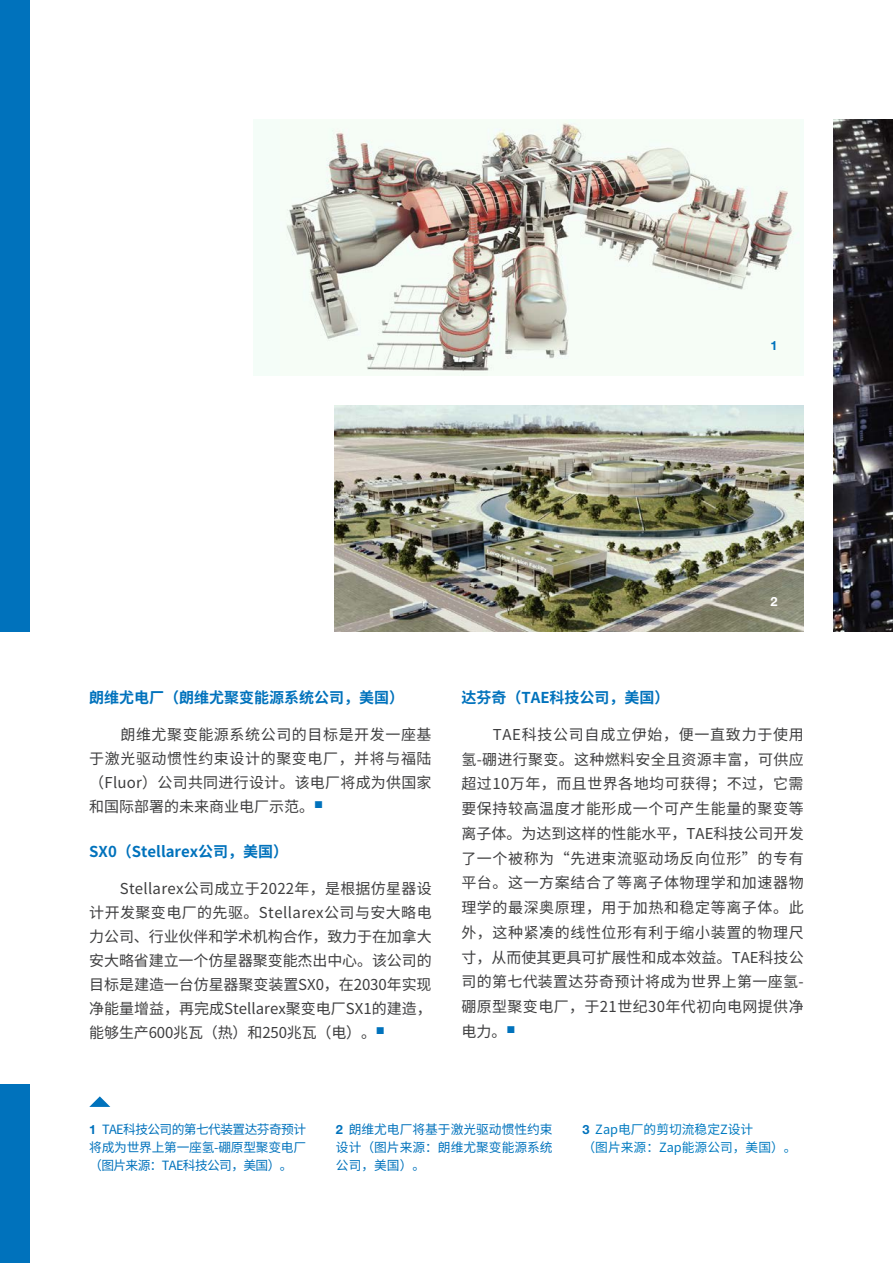
<style>
.page{position:relative;width:893px;height:1263px;background:#fff}
.page>*{position:absolute;margin:0;border:0;box-sizing:border-box;transform-origin:0 0}
.t1{font:15px/24.8px "Noto Sans CJ Ksc";letter-spacing:.015em;color:#3e3e3f;text-align:justify}
.t2{font:700 15px "Noto Sans CJ Ksc";color:#0072bc}
.t3{font:12.75px/18px "Noto Sans CJ Ksc";letter-spacing:-.02em;color:#0072bc;text-align:justify}
.t4{font:12.75px/18px "Noto Sans CJ Ksc";color:#007ac0}
.t5{font:700 12.75px "Helvetica Neue LTW1 G";color:#0072bc}
.t6{font:700 12.75px "Helvetica Neue LTW1 G";color:#fff}
.s1{font-family:"Helvetica Neue LTW1 G";font-weight:700}
.s2{font-family:"Helvetica Neue LTW1 G";font-weight:700;color:#0072bc}
</style>
<div class="page">
<img style="left:335px;top:405px;width:469px;height:226px">
<div style="left:253px;top:119px;width:551px;height:256px;background:#f4fdf8"></div>
<img style="left:287px;top:123px;width:505px;height:248px">
<img style="left:833px;top:119px;width:60px;height:512px">
<svg style="left:89px;top:1096px;width:21px;height:11px"></svg>
<div style="left:0;top:0;width:30px;height:631px;background:#0072bc"></div>
<div style="left:0;top:1084px;width:30px;height:179px;background:#0072bc"></div>
<p class="t5" style="left:770px;top:338px;width:9px">1</p>
<p class="t6" style="left:770px;top:594px;width:9px">2</p>
<p class="t2" style="left:89px;top:689px;width:316px">朗维尤电厂（朗维尤聚变能源系统公司，美国）</p>
<p class="t1" style="left:89px;top:722px;width:344px;line-height:24px;text-indent:31px">朗维尤聚变能源系统公司的目标是开发一座基于激光驱动惯性约束设计的聚变电厂，并将与福陆（Fluor）公司共同进行设计。该电厂将成为供国家和国际部署的未来商业电厂示范。<sup>■</sup></p>
<p class="t2" style="left:89px;top:843px;width:200px">SX0（Stellarex公司，美国）</p>
<p class="t1" style="left:89px;top:876px;width:344px;line-height:24px;text-indent:31px">Stellarex公司成立于2022年，是根据仿星器设计开发聚变电厂的先驱。Stellarex公司与安大略电力公司、行业伙伴和学术机构合作，致力于在加拿大安大略省建立一个仿星器聚变能杰出中心。该公司的目标是建造一台仿星器聚变装置SX0，在2030年实现净能量增益，再完成Stellarex聚变电厂SX1的建造，能够生产600兆瓦（热）和250兆瓦（电）。<sup>■</sup></p>
<p class="t2" style="left:461px;top:689px;width:210px">达芬奇（TAE科技公司，美国）</p>
<p class="t1" style="left:461px;top:722px;width:344px;text-indent:31px">TAE科技公司自成立伊始，便一直致力于使用氢-硼进行聚变。这种燃料安全且资源丰富，可供应超过10万年，而且世界各地均可获得；不过，它需要保持较高温度才能形成一个可产生能量的聚变等离子体。为达到这样的性能水平，TAE科技公司开发了一个被称为“先进束流驱动场反向位形”的专有平台。这一方案结合了等离子体物理学和加速器物理学的最深奥原理，用于加热和稳定等离子体。此外，这种紧凑的线性位形有利于缩小装置的物理尺寸，从而使其更具可扩展性和成本效益。TAE科技公司的第七代装置达芬奇预计将成为世界上第一座氢-硼原型聚变电厂，于21世纪30年代初向电网提供净电力。<sup>■</sup></p>
<p class="t3" style="left:89px;top:1121px;width:218px"><span class="s1">1</span> TAE科技公司的第七代装置达芬奇预计将成为世界上第一座氢-硼原型聚变电厂（图片来源：TAE科技公司，美国）。</p>
<p class="t3" style="left:336px;top:1121px;width:218px"><span class="s1">2</span> 朗维尤电厂将基于激光驱动惯性约束设计（图片来源：朗维尤聚变能源系统公司，美国）。</p>
<p class="t4" style="left:583px;top:1121px;width:216px"><span class="s2">3</span> Zap电厂的剪切流稳定Z设计<br>（图片来源：Zap能源公司，美国）。</p>
</div>
